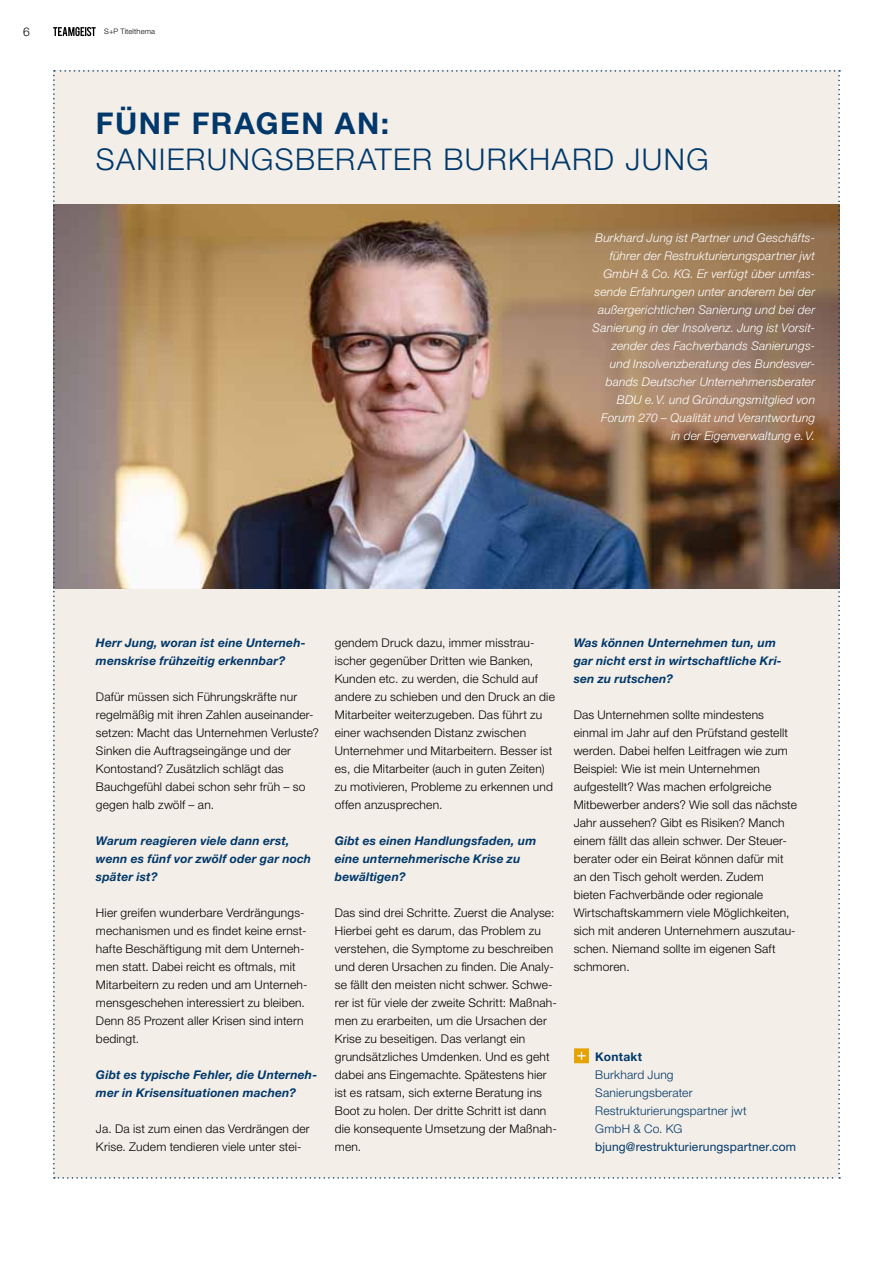
<style>
.page{position:relative;width:893px;height:1263px;background:#fff}
.page>*{position:absolute;margin:0;border:0;box-sizing:border-box;transform-origin:0 0}
.t1{font:300 30px "Helvetica Neue LT Std";color:#00386b}
.t2{font:700 30px "Helvetica Neue LT Std";letter-spacing:.05em;color:#00386b}
.t3{font:300 12px/18px "Helvetica Neue LT Std";letter-spacing:.015em;color:#000}
.t4{font:italic 300 12px/18px "Helvetica Neue LT Std";letter-spacing:.015em;color:#fff;text-align:right}
.t5{font:italic 700 12px/18px "Helvetica Neue LT Std";letter-spacing:.015em;color:#00386b}
.t6{font:300 12px/18px "Helvetica Neue LT Std";letter-spacing:.015em;color:#00386b}
.t7{font:12px "Helvetica Neue LT Std";letter-spacing:.015em;color:#00386b}
.t8{font:700 12px "Helvetica Neue LT Std";color:#00386b}
.t9{font:300 7.5px "Helvetica Neue LT Std";letter-spacing:.025em;color:#000}
</style>
<div class="page">
<svg style="left:53px;top:27px;width:43px;height:9px"></svg>
<img style="left:53px;top:70px;width:787px;height:1109px">
<p class="t3" style="left:23px;top:23px;width:8px">6</p>
<p class="t9" style="left:104px;top:27px;width:52px">S+P Titelthema</p>
<h1 class="t2" style="left:96px;top:105px;width:295px">FÜNF FRAGEN AN:</h1>
<h1 class="t1" style="left:96px;top:141px;width:41px">Sanierungsberater</h1>
<h1 class="t1" style="left:443px;top:141px;width:44px">Burkhard</h1>
<h1 class="t1" style="left:625px;top:141px;width:39px">Jung</h1>
<p class="t4" style="left:593px;top:228px;width:224px">Burkhard Jung ist Partner und Geschäfts&shy;führer der Restrukturierungspartner jwt GmbH &amp; Co. KG. Er verfügt über umfas&shy;sende Erfahrungen unter anderem bei der außergerichtlichen Sanierung und bei der Sanierung in der Insolvenz. Jung ist Vorsit&shy;zender des Fachverbands Sanierungs&shy;und Insolvenzberatung des Bundesver&shy;bands Deutscher Unternehmensberater BDU e.V. und Gründungsmitglied von Forum 270 – Qualität und Verantwortung in der Eigenverwaltung e.V.</p>
<p class="t5" style="left:96px;top:633px;width:211px">Herr Jung, woran ist eine Unterneh&shy;menskrise frühzeitig erkennbar?</p>
<p class="t3" style="left:96px;top:687px;width:225px">Dafür müssen sich Führungskräfte nur regelmäßig mit ihren Zahlen auseinander&shy;setzen: Macht das Unternehmen Verluste?<br>Sinken die Auftragseingänge und der Kontostand? Zusätzlich schlägt das Bauchgefühl dabei schon sehr früh – so gegen halb zwölf – an.</p>
<p class="t5" style="left:96px;top:831px;width:217px">Warum reagieren viele dann erst, wenn es fünf vor zwölf oder gar noch später ist?</p>
<p class="t3" style="left:96px;top:903px;width:213px">Hier greifen wunderbare Verdrängungs&shy;mechanismen und es findet keine ernst&shy;hafte Beschäftigung mit dem Unterneh&shy;men statt. Dabei reicht es oftmals, mit Mitarbeitern zu reden und am Unterneh&shy;mensgeschehen interessiert zu bleiben.<br>Denn 85 Prozent aller Krisen sind intern bedingt.</p>
<p class="t5" style="left:96px;top:1065px;width:223px">Gibt es typische Fehler, die Unterneh&shy;mer in Krisensituationen machen?</p>
<p class="t3" style="left:96px;top:1119px;width:215px">Ja. Da ist zum einen das Verdrängen der<br>Krise. Zudem tendieren viele unter stei-</p>
<p class="t3" style="left:335px;top:633px;width:222px">gendem Druck dazu, immer misstrau&shy;ischer gegenüber Dritten wie Banken, Kunden etc. zu werden, die Schuld auf andere zu schieben und den Druck an die Mitarbeiter weiterzugeben. Das führt zu einer wachsenden Distanz zwischen Unternehmer und Mitarbeitern. Besser ist es, die Mitarbeiter (auch in guten Zeiten) zu motivieren, Probleme zu erkennen und offen anzusprechen.</p>
<p class="t5" style="left:335px;top:831px;width:203px">Gibt es einen Handlungsfaden, um eine unternehmerische Krise zu bewältigen?</p>
<p class="t3" style="left:335px;top:903px;width:224px">Das sind drei Schritte. Zuerst die Analyse:<br>Hierbei geht es darum, das Problem zu verstehen, die Symptome zu beschreiben und deren Ursachen zu finden. Die Analy&shy;se fällt den meisten nicht schwer. Schwe&shy;rer ist für viele der zweite Schritt: Maßnah&shy;men zu erarbeiten, um die Ursachen der Krise zu beseitigen. Das verlangt ein grundsätzliches Umdenken. Und es geht dabei ans Eingemachte. Spätestens hier ist es ratsam, sich externe Beratung ins Boot zu holen. Der dritte Schritt ist dann die konsequente Umsetzung der Maßnah&shy;men.</p>
<p class="t5" style="left:574px;top:633px;width:210px">Was können Unternehmen tun, um gar nicht erst in wirtschaftliche Kri&shy;sen zu rutschen?</p>
<p class="t3" style="left:574px;top:705px;width:225px">Das Unternehmen sollte mindestens einmal im Jahr auf den Prüfstand gestellt werden. Dabei helfen Leitfragen wie zum Beispiel: Wie ist mein Unternehmen aufgestellt? Was machen erfolgreiche Mitbewerber anders? Wie soll das nächste Jahr aussehen? Gibt es Risiken? Manch einem fällt das allein schwer. Der Steuer&shy;berater oder ein Beirat können dafür mit an den Tisch geholt werden. Zudem bieten Fachverbände oder regionale Wirtschaftskammern viele Möglichkeiten, sich mit anderen Unternehmern auszutau&shy;schen. Niemand sollte im eigenen Saft schmoren.</p>
<p class="t8" style="left:595px;top:1049px;width:48px">KONTAKT</p>
<p class="t6" style="left:595px;top:1065px;width:153px">Burkhard Jung<br>Sanierungsberater<br>Restrukturierungspartner jwt<br>GmbH &amp; Co. KG</p>
<p class="t7" style="left:595px;top:1139px;width:202px">bjung@restrukturierungspartner.com</p>
</div>
